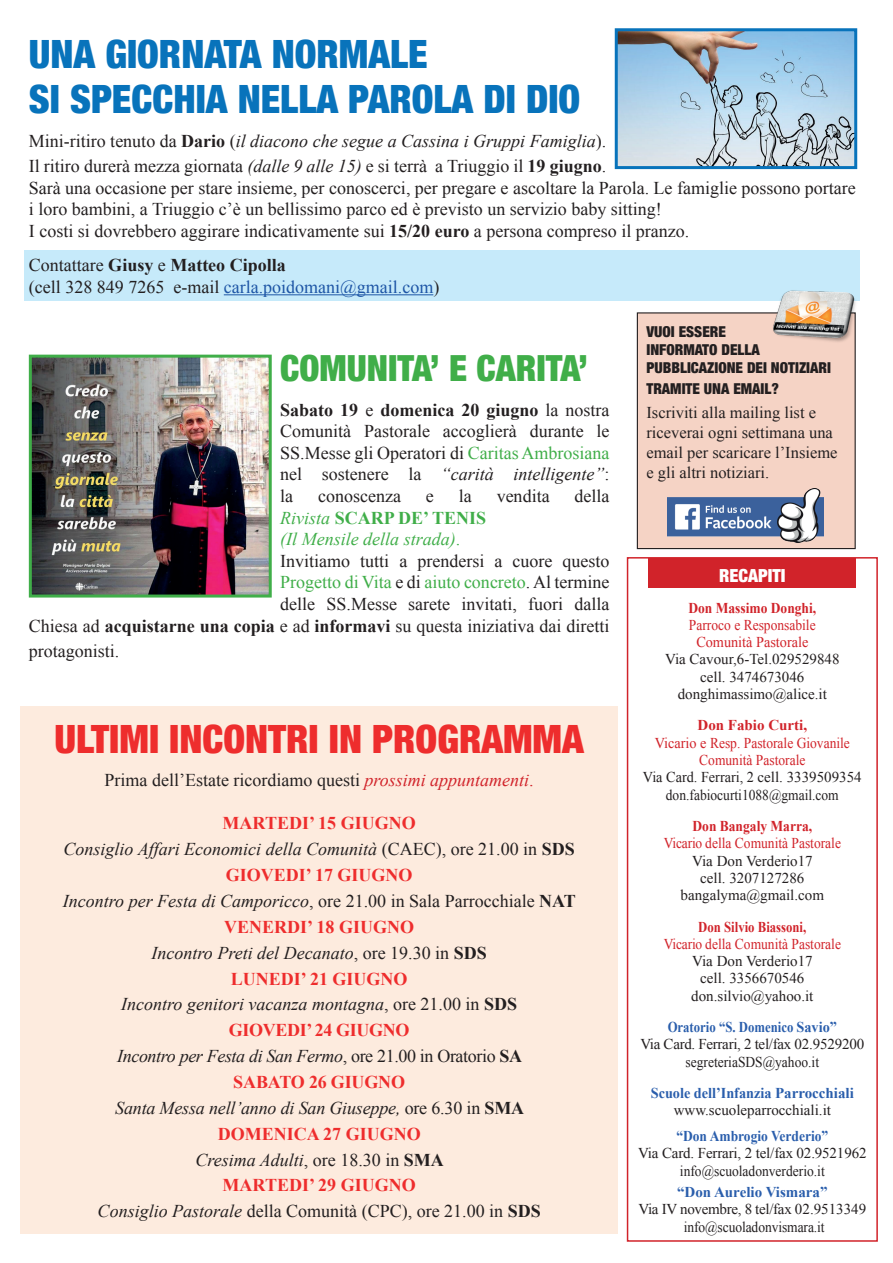
<style>
.page{position:relative;width:893px;height:1263px;background:#fff}
.page>*{position:absolute;margin:0;border:0;box-sizing:border-box;transform-origin:0 0}
.t1{font:900 condensed 39px/44.8px "Helvetica Neue";color:#0873bb}
.t2{font:900 condensed 39px "Helvetica Neue";color:#ee2d2d}
.t3{font:900 condensed 36px "Helvetica Neue";color:#40ae49}
.t4{font:18px/21.6px "Times New Roman";color:#231f20}
.t5{font:italic 18px/25.8px "Times New Roman";color:#231f20;text-align:center}
.t6{font:18px "Times New Roman";color:#40ae49}
.t7{font:italic 18px "Times New Roman";color:#40ae49}
.t8{font:700 18px "Times New Roman";color:#40ae49}
.t9{font:900 condensed 18px "Helvetica Neue";color:#fff}
.t10{font:16.5px/19.8px "Times New Roman";color:#231f20}
.t11{font:15px/17.2px "Times New Roman";color:#231f20;text-align:center}
.t12{font:15px/17.2px "Times New Roman";color:#d1232a;text-align:center;scale:.9 1}
.t13{font:900 condensed 15px/18px "Helvetica Neue";color:#231f20}
.t14{font:15px/17.2px "Times New Roman";color:#231f20;text-align:center;scale:.95 1}
.t15{font:15px/17.2px "Times New Roman";color:#d1232a;text-align:center;scale:.95 1}
.t16{font:700 15px "Times New Roman";color:#d1232a;scale:.9 1}
.t17{font:700 15px "Times New Roman";color:#2a5eac;scale:.95 1}
.t18{font:700 15px "Times New Roman";color:#2a5eac;scale:.85 1}
.t19{font:700 15px "Times New Roman";color:#2a5eac;scale:.9 1}
.t20{font:700 15px "Times New Roman";color:#2a5eac}
.t21{font:700 15px "Times New Roman";color:#d1232a;scale:.85 1}
.t22{font:700 15px "Times New Roman";color:#d1232a}
.s1{font-weight:700}
.s2{font-style:italic}
.s3{color:#1e56a6}
.s4{color:#40ae49}
.s5{font-weight:400;font-style:italic}
.s6{font-style:normal}
.s7{color:#231f20}
.s8{font-style:italic;color:#d1232a}
.s9{color:#d1232a}
.s10{font-weight:700;font-style:normal;color:#ee2d2d}
.s11{font-weight:700;font-style:normal}
</style>
<div class="page">
<div style="left:25px;top:250px;width:835px;height:29px;background:#c6eafa"></div>
<div style="left:25px;top:272px;width:835px;height:29px;background:#c6eafa"></div>
<hr style="left:224px;top:294px;width:209px;height:1px;background:#1e56a6">
<div style="left:20px;top:706px;width:598px;height:68px;background:#fdebde"></div>
<div style="left:20px;top:765px;width:598px;height:38px;background:#fdebde"></div>
<div style="left:20px;top:787px;width:598px;height:37px;background:#fdebde"></div>
<div style="left:20px;top:809px;width:598px;height:37px;background:#fdebde"></div>
<div style="left:20px;top:834px;width:598px;height:38px;background:#fdebde"></div>
<div style="left:20px;top:860px;width:598px;height:38px;background:#fdebde"></div>
<div style="left:20px;top:886px;width:598px;height:38px;background:#fdebde"></div>
<div style="left:20px;top:912px;width:598px;height:37px;background:#fdebde"></div>
<div style="left:20px;top:938px;width:598px;height:37px;background:#fdebde"></div>
<div style="left:20px;top:964px;width:598px;height:37px;background:#fdebde"></div>
<div style="left:20px;top:989px;width:598px;height:38px;background:#fdebde"></div>
<div style="left:20px;top:1015px;width:598px;height:38px;background:#fdebde"></div>
<div style="left:20px;top:1041px;width:598px;height:38px;background:#fdebde"></div>
<div style="left:20px;top:1067px;width:598px;height:37px;background:#fdebde"></div>
<div style="left:20px;top:1093px;width:598px;height:37px;background:#fdebde"></div>
<div style="left:20px;top:1119px;width:598px;height:37px;background:#fdebde"></div>
<div style="left:20px;top:1144px;width:598px;height:38px;background:#fdebde"></div>
<div style="left:20px;top:1171px;width:598px;height:37px;background:#fdebde"></div>
<div style="left:20px;top:1196px;width:598px;height:38px;background:#fdebde"></div>
<img style="left:33px;top:359px;width:235px;height:234px">
<div style="left:29px;top:355px;width:243px;height:242px;border:3px solid #40ae49"></div>
<div style="left:649px;top:559px;width:207px;height:29px;background:#d1232a"></div>
<div style="left:627px;top:557px;width:251px;height:685px;border:2px solid #d1232a"></div>
<div style="left:637px;top:313px;width:218px;height:236px;background:#f5d3c5"></div>
<div style="left:637px;top:312px;width:219px;height:237px;border:1px solid #231f20"></div>
<img style="left:668px;top:489px;width:156px;height:53px">
<img style="left:764px;top:290px;width:92px;height:54px">
<img style="left:619px;top:32px;width:234px;height:133px">
<div style="left:615px;top:28px;width:242px;height:141px;border:3px solid #0873bb"></div>
<h1 class="t1" style="left:29px;top:29px;width:553px">UNA GIORNATA NORMALE<br>SI SPECCHIA NELLA PAROLA DI DIO</h1>
<p class="t4" style="left:29px;top:128px;width:579px;line-height:25.2px">Mini-ritiro tenuto da <span class="s1">Dario</span> (<span class="s2">il diacono che segue a Cassina i Gruppi Famiglia</span>).<br>Il ritiro durerà mezza giornata <span class="s2">(dalle 9 alle 15)</span> e si terrà a Triuggio il <span class="s1">19 giugno</span>.</p>
<p class="t4" style="left:29px;top:177px;width:828px">Sarà una occasione per stare insieme, per conoscerci, per pregare e ascoltare la Parola. Le famiglie possono portare i loro bambini, a Triuggio c’è un bellissimo parco ed è previsto un servizio baby sitting!<br>I costi si dovrebbero aggirare indicativamente sui <span class="s1">15/20 euro</span> a persona compreso il pranzo.</p>
<p class="t4" style="left:29px;top:254px;width:412px">Contattare <span class="s1">Giusy</span> e <span class="s1">Matteo Cipolla<br></span>(cell 328 849 7265 e-mail <span class="s3">carla.poidomani@gmail.com</span>)</p>
<h2 class="t3" style="left:280px;top:339px;width:309px">COMUNITA’ E CARITA’</h2>
<p class="t4" style="left:280px;top:399px;width:331px;text-align:justify"><span class="s1">Sabato 19</span> e <span class="s1">domenica 20 giugno</span> la nostra Comunità Pastorale accoglierà durante le SS.Messe gli Operatori di <span class="s4">Caritas Ambrosiana </span>nel sostenere la <span class="s2">“carità intelligente”</span>: la</p>
<p class="t4" style="left:318px;top:485px;width:84px">conoscenza</p>
<p class="t4" style="left:426px;top:485px;width:9px">e</p>
<p class="t4" style="left:459px;top:485px;width:14px">la</p>
<p class="t4" style="left:497px;top:485px;width:54px">vendita</p>
<p class="t4" style="left:574px;top:485px;width:36px">della</p>
<p class="t8" style="left:280px;top:505px;width:207px"><span class="s5">Rivista</span> SCARP DE’ TENIS</p>
<p class="t7" style="left:280px;top:527px;width:181px">(Il Mensile della strada)<span class="s6">.</span></p>
<p class="t4" style="left:280px;top:550px;width:331px">Invitiamo tutti a prendersi a cuore questo</p>
<p class="t6" style="left:280px;top:570px;width:331px">Progetto di Vita <span class="s7">e di</span> aiuto concreto<span class="s7">. Al termine</span></p>
<p class="t4" style="left:280px;top:593px;width:331px">delle SS.Messe sarete invitati, fuori dalla</p>
<p class="t4" style="left:29px;top:615px;width:582px">Chiesa ad <span class="s1">acquistarne una copia</span> e ad <span class="s1">informavi</span> su questa iniziativa dai diretti</p>
<p class="t4" style="left:29px;top:640px;width:92px">protagonisti.</p>
<h1 class="t2" style="left:54px;top:707px;width:531px">ULTIMI INCONTRI IN PROGRAMMA</h1>
<p class="t4" style="left:105px;top:769px;width:431px">Prima dell’Estate ricordiamo questi <span class="s8">prossimi appuntamenti</span><span class="s9">.</span></p>
<p class="t5" style="left:63px;top:810px;width:514px"><span class="s10">MARTEDI’ 15 GIUGNO<br></span>Consiglio Affari Economici della Comunità <span class="s6">(CAEC), ore 21.00 in</span> <span class="s11">SDS </span><span class="s10">GIOVEDI’ 17 GIUGNO<br></span>Incontro per Festa di Camporicco<span class="s6">, ore 21.00 in Sala Parrocchiale</span> <span class="s11">NAT </span><span class="s10">VENERDI’ 18 GIUGNO<br></span>Incontro Preti del Decanato<span class="s6">, ore 19.30 in</span> <span class="s11">SDS<br></span><span class="s10">LUNEDI’ 21 GIUGNO<br></span>Incontro genitori vacanza montagna<span class="s6">, ore 21.00 in</span> <span class="s11">SDS<br></span><span class="s10">GIOVEDI’ 24 GIUGNO<br></span>Incontro per Festa di San Fermo<span class="s6">, ore 21.00 in Oratorio</span> <span class="s11">SA<br></span><span class="s10">SABATO 26 GIUGNO<br></span>Santa Messa nell’anno di San Giuseppe, <span class="s6">ore 6.30 in</span> <span class="s11">SMA </span><span class="s10">DOMENICA 27 GIUGNO<br></span>Cresima Adulti<span class="s6">, ore 18.30 in</span> <span class="s11">SMA<br></span><span class="s10">MARTEDI’ 29 GIUGNO<br></span>Consiglio Pastorale <span class="s6">della Comunità (CPC), ore 21.00 in</span> <span class="s11">SDS</span></p>
<p class="t13" style="left:646px;top:321px;width:186px">VUOI ESSERE<br>INFORMATO DELLA<br>PUBBLICAZIONE DEI NOTIZIARI</p>
<p class="t13" style="left:646px;top:379px;width:134px">TRAMITE UNA EMAIL?</p>
<p class="t10" style="left:646px;top:403px;width:193px">Iscriviti alla mailing list e riceverai ogni settimana una email per scaricare l’Insieme e gli altri notiziari.</p>
<p class="t9" style="left:719px;top:561px;width:68px">RECAPITI</p>
<p class="t16" style="left:688px;top:597px;width:144px">Don Massimo Donghi,</p>
<p class="t12" style="left:689px;top:616px;width:142px">Parroco e Responsabile<br>Comunità Pastorale</p>
<p class="t11" style="left:665px;top:650px;width:176px">Via Cavour,6-Tel.029529848 cell. 3474673046 donghimassimo@alice.it</p>
<p class="t22" style="left:697px;top:715px;width:111px">Don Fabio Curti,</p>
<p class="t15" style="left:655px;top:734px;width:207px">Vicario e Resp. Pastorale Giovanile<br>Comunità Pastorale</p>
<p class="t14" style="left:643px;top:768px;width:232px">Via Card. Ferrari, 2 cell. 3339509354 don.fabiocurti1088@gmail.com</p>
<p class="t16" style="left:692px;top:816px;width:134px">Don Bangaly Marra,</p>
<p class="t12" style="left:664px;top:834px;width:198px">Vicario della Comunità Pastorale</p>
<p class="t11" style="left:681px;top:852px;width:145px">Via Don Verderio17 cell. 3207127286 bangalyma@gmail.com</p>
<p class="t21" style="left:698px;top:916px;width:129px">Don Silvio Biassoni,</p>
<p class="t12" style="left:664px;top:935px;width:198px">Vicario della Comunità Pastorale</p>
<p class="t11" style="left:691px;top:952px;width:124px">Via Don Verderio17 cell. 3356670546 don.silvio@yahoo.it</p>
<p class="t18" style="left:668px;top:1017px;width:201px">Oratorio “S. Domenico Savio”</p>
<p class="t11" style="left:640px;top:1035px;width:226px">Via Card. Ferrari, 2 tel/fax 02.9529200 segreteriaSDS@yahoo.it</p>
<p class="t17" style="left:651px;top:1083px;width:215px">Scuole dell’Infanzia Parrocchiali</p>
<p class="t11" style="left:674px;top:1101px;width:159px">www.scuoleparrocchiali.it</p>
<p class="t19" style="left:676px;top:1126px;width:170px">“Don Ambrogio Verderio”</p>
<p class="t11" style="left:638px;top:1144px;width:230px">Via Card. Ferrari, 2 tel/fax 02.9521962 info@scuoladonverderio.it</p>
<p class="t20" style="left:677px;top:1182px;width:152px">“Don Aurelio Vismara”</p>
<p class="t11" style="left:638px;top:1200px;width:229px">Via IV novembre, 8 tel/fax 02.9513349 info@scuoladonvismara.it</p>
</div>
